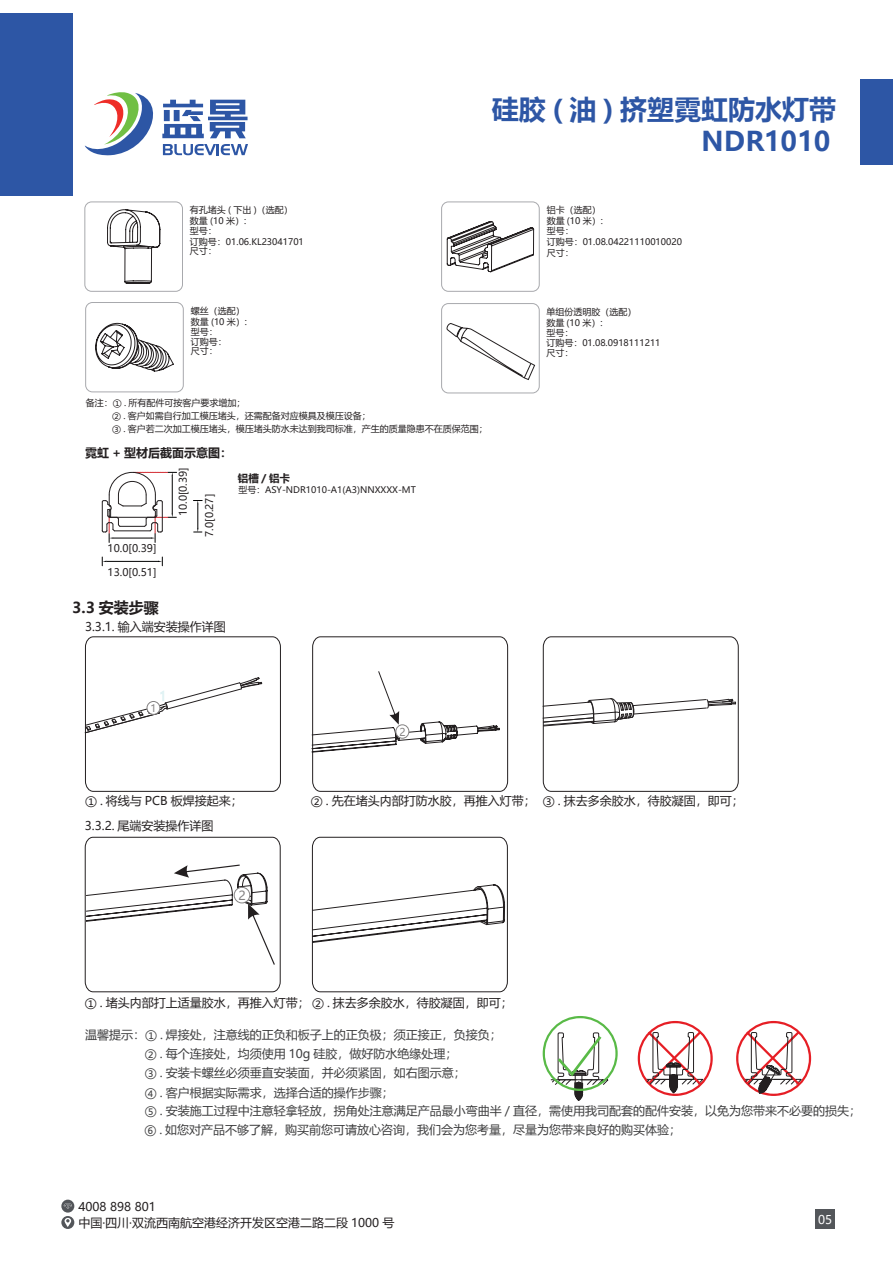
<style>
.page{position:relative;width:893px;height:1263px;background:#fff}
.page>*{position:absolute;margin:0;border:0;box-sizing:border-box;transform-origin:0 0}
.t1{font:700 27px/32.4px "Microsoft Ya Hei";color:#2d56a5;text-align:right}
.t2{font:700 15px "Microsoft Ya Hei";color:#231f20}
.t3{font:12.45px "Microsoft Ya Hei";color:#848282}
.t4{font:12px/19.2px "Microsoft Ya Hei";color:#3e3e3f}
.t5{font:12px/16.2px "Microsoft Ya Hei";color:#231f20}
.t6{font:700 12px "Microsoft Ya Hei";color:#231f20}
.t7{font:12px "Microsoft Ya Hei";color:#fff}
.t8{font:10.8px "Microsoft Ya Hei";color:#848282}
.t9{font:10.5px "Microsoft Ya Hei";color:#231f20}
.t10{font:700 10.5px "Microsoft Ya Hei";color:#231f20}
.t11{font:10.35px "Microsoft Ya Hei";color:#848282}
.t12{font:9px/12.8px "Microsoft Ya Hei";color:#231f20}
</style>
<div class="page">
<div style="left:0;top:13px;width:73px;height:182px;background:#2d56a5"></div>
<div style="left:860px;top:79px;width:33px;height:86px;background:#2d56a5"></div>
<svg style="left:61px;top:1199px;width:13px;height:13px"></svg>
<svg style="left:64px;top:1203px;width:8px;height:6px"></svg>
<svg style="left:61px;top:1216px;width:13px;height:13px"></svg>
<svg style="left:65px;top:1218px;width:6px;height:9px"></svg>
<div style="left:815px;top:1209px;width:20px;height:20px;background:#53565a"></div>
<svg style="left:85px;top:92px;width:163px;height:64px"></svg>
<svg style="left:638px;top:1021px;width:75px;height:75px"></svg>
<svg style="left:736px;top:1021px;width:75px;height:75px"></svg>
<svg style="left:543px;top:1016px;width:75px;height:85px"></svg>
<svg style="left:84px;top:836px;width:197px;height:157px"></svg>
<svg style="left:312px;top:836px;width:196px;height:157px"></svg>
<svg style="left:85px;top:636px;width:196px;height:156px"></svg>
<svg style="left:312px;top:636px;width:196px;height:156px"></svg>
<svg style="left:542px;top:636px;width:197px;height:156px"></svg>
<svg style="left:446px;top:323px;width:89px;height:57px"></svg>
<div style="left:441px;top:303px;width:98px;height:90px;border:1px solid #a8a9ad;border-radius:7px"></div>
<svg style="left:95px;top:323px;width:79px;height:48px"></svg>
<div style="left:85px;top:202px;width:98px;height:89px;border:1px solid #a8a9ad;border-radius:7px"></div>
<div style="left:86px;top:302px;width:97px;height:90px;border:1px solid #a8a9ad;border-radius:7px"></div>
<div style="left:441px;top:202px;width:98px;height:89px;border:1px solid #a8a9ad;border-radius:7px"></div>
<svg style="left:447px;top:221px;width:87px;height:51px"></svg>
<hr style="left:107px;top:561px;width:51px;height:1px;background:#000">
<svg style="left:102px;top:557px;width:5px;height:9px"></svg>
<svg style="left:158px;top:557px;width:5px;height:9px"></svg>
<svg style="left:193px;top:500px;width:9px;height:33px"></svg>
<svg style="left:102px;top:472px;width:75px;height:70px"></svg>
<svg style="left:107px;top:209px;width:53px;height:75px"></svg>
<h1 class="t1" style="left:492px;top:92px;width:346px">硅胶 ( 油 ) 挤塑霓虹防水灯带<br>NDR1010</h1>
<p class="t12" style="left:190px;top:203px;width:104px">有孔堵头 ( 下出 )（选配）</p>
<p class="t12" style="left:190px;top:214px;width:58px">数量 (10 米）:</p>
<p class="t12" style="left:190px;top:224px;width:28px">型号：</p>
<p class="t12" style="left:190px;top:235px;width:115px">订购号：01.06.KL23041701</p>
<p class="t12" style="left:190px;top:244px;width:28px">尺寸：</p>
<p class="t12" style="left:191px;top:304px;width:56px">螺丝（选配）</p>
<p class="t12" style="left:191px;top:315px;width:58px">数量 (10 米）:</p>
<p class="t12" style="left:191px;top:325px;width:29px">型号：</p>
<p class="t12" style="left:191px;top:335px;width:38px">订购号：</p>
<p class="t12" style="left:191px;top:344px;width:29px">尺寸：</p>
<p class="t12" style="left:112px;top:396px;width:377px;text-indent:-26px">备注：① . 所有配件可按客户要求增加；<br>② . 客户如需自行加工模压堵头，还需配备对应模具及模压设备；<br>③ . 客户若二次加工模压堵头，模压堵头防水未达到我司标准，产生的质量隐患不在质保范围；</p>
<h3 class="t6" style="left:85px;top:444px;width:149px">霓虹 + 型材后截面示意图：</h3>
<p class="t9" style="left:176px;top:516px;width:50px;rotate:-90deg">10.0[0.39]</p>
<p class="t9" style="left:202px;top:537px;width:44px;rotate:-90deg">7.0[0.27]</p>
<p class="t9" style="left:108px;top:541px;width:50px">10.0[0.39]</p>
<p class="t9" style="left:108px;top:565px;width:50px">13.0[0.51]</p>
<h2 class="t2" style="left:72px;top:597px;width:88px">3.3 安装步骤</h2>
<h3 class="t5" style="left:85px;top:618px;width:142px">3.3.1. 输入端安装操作详图</h3>
<p class="t10" style="left:238px;top:471px;width:54px">铝槽 / 铝卡</p>
<p class="t12" style="left:238px;top:483px;width:179px">型号：ASY-NDR1010-A1(A3)NNXXXX-MT</p>
<p class="t12" style="left:547px;top:204px;width:58px;line-height:10.8px">铝卡（选配）数量 (10 米）:</p>
<p class="t12" style="left:547px;top:235px;width:137px">订购号：01.08.04221110010020</p>
<p class="t12" style="left:547px;top:224px;width:28px">型号：</p>
<p class="t12" style="left:547px;top:246px;width:28px">尺寸：</p>
<p class="t12" style="left:546px;top:306px;width:91px;line-height:10.5px">单组份透明胶（选配）数量 (10 米）:</p>
<p class="t12" style="left:546px;top:336px;width:116px">订购号：01.08.0918111211</p>
<p class="t12" style="left:546px;top:326px;width:28px">型号：</p>
<p class="t12" style="left:546px;top:346px;width:28px">尺寸：</p>
<p class="t11" style="left:151px;top:701px;width:8px">1</p>
<p class="t8" style="left:400px;top:724px;width:8px">2</p>
<h3 class="t5" style="left:85px;top:793px;width:159px">① . 将线与 PCB 板焊接起来；</h3>
<h3 class="t5" style="left:311px;top:793px;width:434px">② . 先在堵头内部打防水胶，再推入灯带； ③ . 抹去多余胶水，待胶凝固，即可；</h3>
<h3 class="t5" style="left:85px;top:817px;width:130px">3.3.2. 尾端安装操作详图</h3>
<h3 class="t3" style="left:239px;top:887px;width:9px">2</h3>
<h3 class="t5" style="left:85px;top:994px;width:430px">① . 堵头内部打上适量胶水，再推入灯带； ② . 抹去多余胶水，待胶凝固，即可；</h3>
<h3 class="t4" style="left:145px;top:1024px;width:358px;text-indent:-60px">温馨提示：① . 焊接处，注意线的正负和板子上的正负极；须正接正，负接负；<br>② . 每个连接处，均须使用 10g 硅胶，做好防水绝缘处理；<br>③ . 安装卡螺丝必须垂直安装面，并必须紧固，如右图示意；</h3>
<h3 class="t4" style="left:144px;top:1083px;width:718px;line-height:18.3px">④ . 客户根据实际需求，选择合适的操作步骤；<br>⑤ . 安装施工过程中注意轻拿轻放，拐角处注意满足产品最小弯曲半 / 直径，需使用我司配套的配件安装，以免为您带来不必要的损失；<br>⑥ . 如您对产品不够了解，购买前您可请放心咨询，我们会为您考量，尽量为您带来良好的购买体验；</h3>
<h3 class="t5" style="left:78px;top:1198px;width:317px">4008 898 801<br>中国·四川·双流西南航空港经济开发区空港二路二段 1000 号</h3>
<h3 class="t7" style="left:818px;top:1211px;width:16px">05</h3>
</div>
